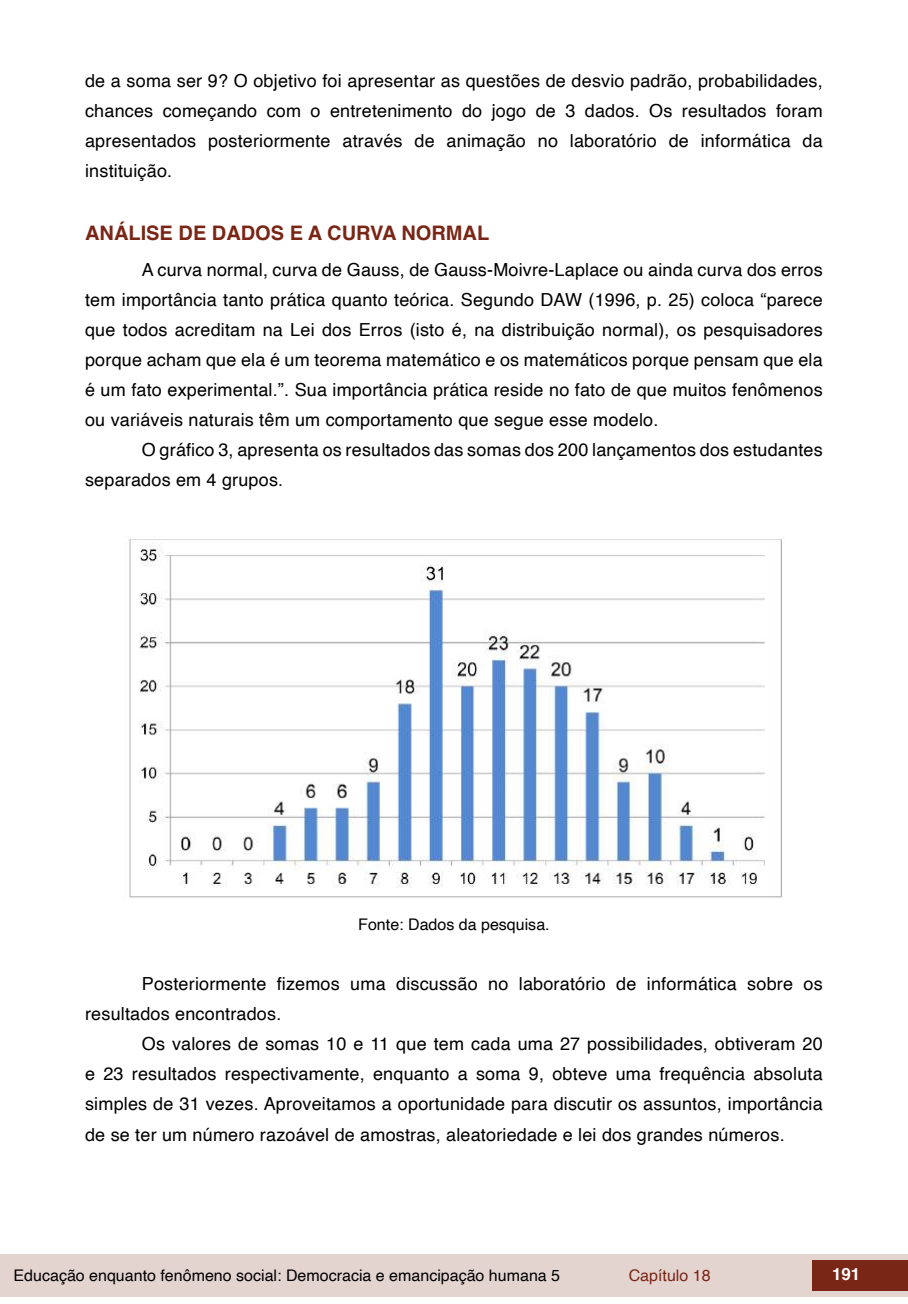
<style>
.page{position:relative;width:908px;height:1304px;background:#fff}
.page>*{position:absolute;margin:0;border:0;box-sizing:border-box;transform-origin:0 0}
.t1{font:700 20px "Helvetica";color:#7a2616}
.t2{font:18px/30px "Helvetica";letter-spacing:.01em;color:#000;text-align:justify}
.t3{font:700 16.8px "Helvetica";color:#fff}
.t4{font:16px "Helvetica";color:#000}
.t5{font:16px "Helvetica";color:#7a2616}
</style>
<div class="page">
<div style="left:0;top:1254px;width:906px;height:43px;background:#e4d4d0"></div>
<div style="left:812px;top:1261px;width:95px;height:30px;background:#7a2616"></div>
<img style="left:128px;top:538px;width:655px;height:360px">
<p class="t2" style="left:85px;top:66px;width:738px">de a soma ser 9? O objetivo foi apresentar as questões de desvio padrão, probabilidades, chances começando com o entretenimento do jogo de 3 dados. Os resultados foram apresentados posteriormente através de animação no laboratório de informática da instituição.</p>
<p class="t1" style="left:85px;top:217px;width:405px">ANÁLISE DE DADOS E A CURVA NORMAL</p>
<p class="t2" style="left:85px;top:255px;width:738px;text-indent:57px">A curva normal, curva de Gauss, de Gauss-Moivre-Laplace ou ainda curva dos erros tem importância tanto prática quanto teórica. Segundo DAW (1996, p. 25) coloca “parece que todos acreditam na Lei dos Erros (isto é, na distribuição normal), os pesquisadores porque acham que ela é um teorema matemático e os matemáticos porque pensam que ela é um fato experimental.”. Sua importância prática reside no fato de que muitos fenômenos ou variáveis naturais têm um comportamento que segue esse modelo.</p>
<p class="t2" style="left:85px;top:435px;width:738px;text-indent:57px">O gráfico 3, apresenta os resultados das somas dos 200 lançamentos dos estudantes separados em 4 grupos.</p>
<p class="t4" style="left:358px;top:912px;width:193px">Fonte: Dados da pesquisa.</p>
<p class="t2" style="left:85px;top:970px;width:738px;text-indent:57px">Posteriormente fizemos uma discussão no laboratório de informática sobre os resultados encontrados.</p>
<p class="t2" style="left:85px;top:1030px;width:738px;text-indent:57px">Os valores de somas 10 e 11 que tem cada uma 27 possibilidades, obtiveram 20 e 23 resultados respectivamente, enquanto a soma 9, obteve uma frequência absoluta simples de 31 vezes. Aproveitamos a oportunidade para discutir os assuntos, importância de se ter um número razoável de amostras, aleatoriedade e lei dos grandes números.</p>
<p class="t4" style="left:14px;top:1263px;width:548px">Educação enquanto fenômeno social: Democracia e emancipação humana 5</p>
<p class="t5" style="left:628px;top:1263px;width:83px">Capítulo 18</p>
<p class="t3" style="left:831px;top:1261px;width:30px">191</p>
</div>
